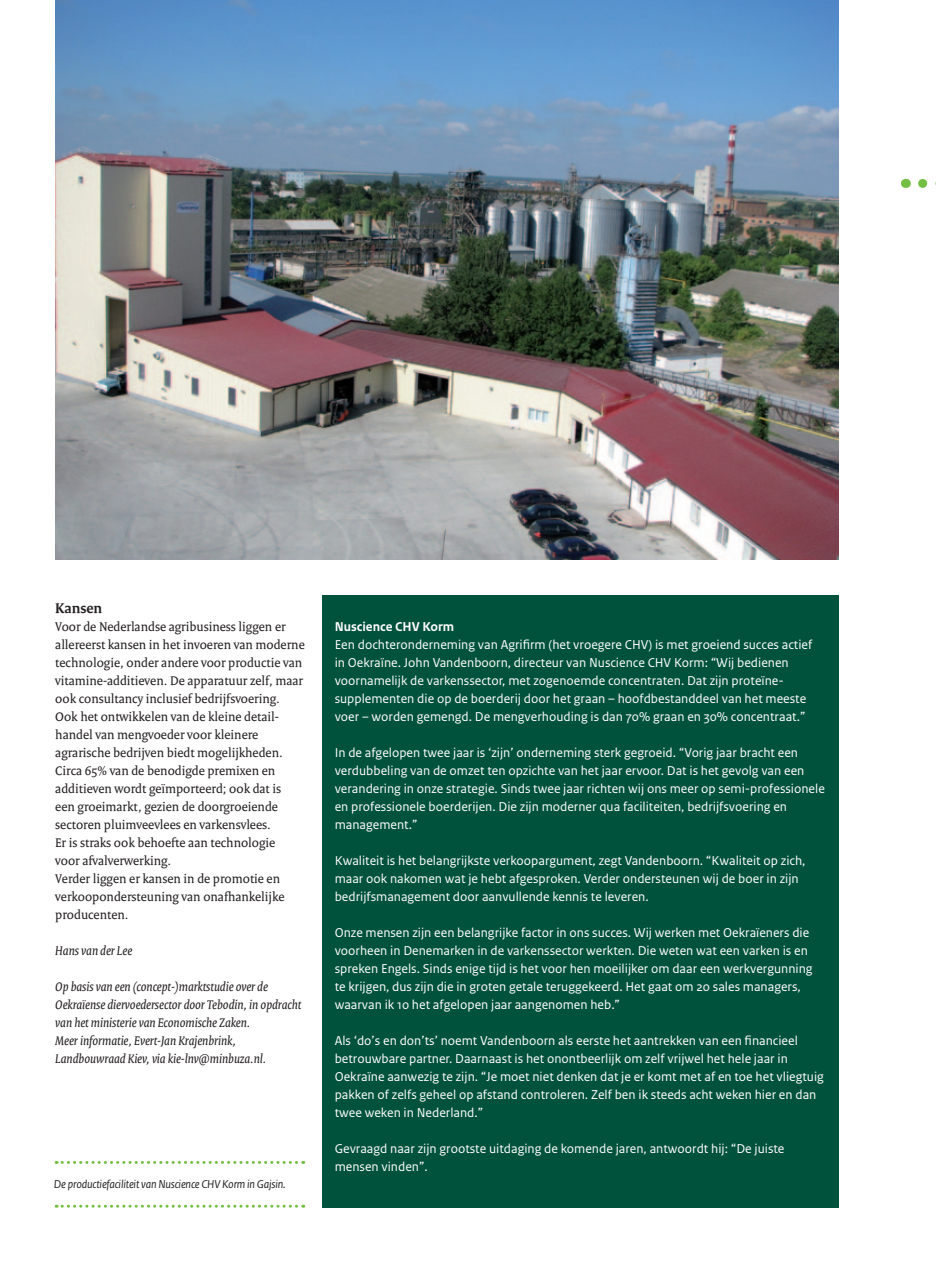
<style>
.page{position:relative;width:936px;height:1263px;background:#fff}
.page>*{position:absolute;margin:0;border:0;box-sizing:border-box;transform-origin:0 0}
.t1{font:700 15px "Rijksoverheid Serif";color:#231f20}
.t2{font:13.5px/18px "Rijksoverheid Sans Text";color:#fff}
.t3{font:13.5px/18px "Rijksoverheid Serif";color:#231f20}
.t4{font:italic 13.5px/18px "Rijksoverheid Serif";color:#231f20}
.t5{font:italic 12px "Rijksoverheid Sans Text";letter-spacing:-.015em;color:#231f20}
.s1{font-weight:700}
</style>
<div class="page">
<svg style="left:922px;top:179px;width:14px;height:9px"></svg>
<div style="left:322px;top:595px;width:516px;height:612px;background:#00523c"></div>
<img style="left:55px;top:0;width:783px;height:559px">
<svg style="left:56px;top:1161px;width:248px;height:3px"></svg>
<svg style="left:56px;top:1205px;width:248px;height:3px"></svg>
<p class="t1" style="left:55px;top:599px;width:49px">Kansen</p>
<p class="t3" style="left:55px;top:618px;width:251px">Voor de Nederlandse agribusiness liggen er allereerst kansen in het invoeren van moderne technologie, onder andere voor productie van vitamine-additieven. De apparatuur zelf, maar ook consultancy inclusief bedrijfsvoering.<br>Ook het ontwikkelen van de kleine detail&shy;handel van mengvoeder voor kleinere agrarische bedrijven biedt mogelijkheden.<br>Circa 65% van de benodigde premixen en additieven wordt geïmporteerd; ook dat is<br>een groeimarkt, gezien de doorgroeiende sectoren pluimveevlees en varkensvlees.<br>Er is straks ook behoefte aan technologie<br>voor afvalverwerking.<br>Verder liggen er kansen in de promotie en verkoopondersteuning van onafhankelijke producenten.</p>
<p class="t4" style="left:55px;top:942px;width:78px">Hans van der Lee</p>
<p class="t4" style="left:55px;top:978px;width:248px">Op basis van een (concept-)marktstudie over de Oekraïense diervoedersector door Tebodin, in opdracht van het ministerie van Economische Zaken.<br>Meer informatie, Evert-Jan Krajenbrink, Landbouwraad Kiev, via kie-lnv@minbuza.nl.</p>
<p class="t5" style="left:54px;top:1178px;width:233px">De productiefaciliteit van Nuscience CHV Korm in Gajsin.</p>
<p class="t2" style="left:334px;top:618px;width:479px"><span class="s1">Nuscience CHV Korm<br></span>Een dochteronderneming van Agrifirm (het vroegere CHV) is met groeiend succes actief in Oekraïne. John Vandenboorn, directeur van Nuscience CHV Korm: “Wij bedienen voornamelijk de varkenssector, met zogenoemde concentraten. Dat zijn proteïne&shy;supplementen die op de boerderij door het graan – hoofdbestanddeel van het meeste voer – worden gemengd. De mengverhouding is dan 70% graan en 30% concentraat.”</p>
<p class="t2" style="left:334px;top:744px;width:491px">In de afgelopen twee jaar is ‘zijn’ onderneming sterk gegroeid. “Vorig jaar bracht een verdubbeling van de omzet ten opzichte van het jaar ervoor. Dat is het gevolg van een verandering in onze strategie. Sinds twee jaar richten wij ons meer op semi-professionele en professionele boerderijen. Die zijn moderner qua faciliteiten, bedrijfsvoering en management.”</p>
<p class="t2" style="left:334px;top:852px;width:472px">Kwaliteit is het belangrijkste verkoopargument, zegt Vandenboorn. “Kwaliteit op zich, maar ook nakomen wat je hebt afgesproken. Verder ondersteunen wij de boer in zijn bedrijfsmanagement door aanvullende kennis te leveren.</p>
<p class="t2" style="left:334px;top:924px;width:479px">Onze mensen zijn een belangrijke factor in ons succes. Wij werken met Oekraïeners die voorheen in Denemarken in de varkenssector werkten. Die weten wat een varken is en spreken Engels. Sinds enige tijd is het voor hen moeilijker om daar een werkvergunning te krijgen, dus zijn die in groten getale teruggekeerd. Het gaat om 20 sales managers, waarvan ik 10 het afgelopen jaar aangenomen heb.”</p>
<p class="t2" style="left:334px;top:1032px;width:490px">Als ‘do’s en don’ts’ noemt Vandenboorn als eerste het aantrekken van een financieel betrouwbare partner. Daarnaast is het onontbeerlijk om zelf vrijwel het hele jaar in Oekraïne aanwezig te zijn. “Je moet niet denken dat je er komt met af en toe het vliegtuig pakken of zelfs geheel op afstand controleren. Zelf ben ik steeds acht weken hier en dan twee weken in Nederland.”</p>
<p class="t2" style="left:334px;top:1140px;width:451px">Gevraagd naar zijn grootste uitdaging de komende jaren, antwoordt hij: “De juiste mensen vinden”.</p>
</div>
